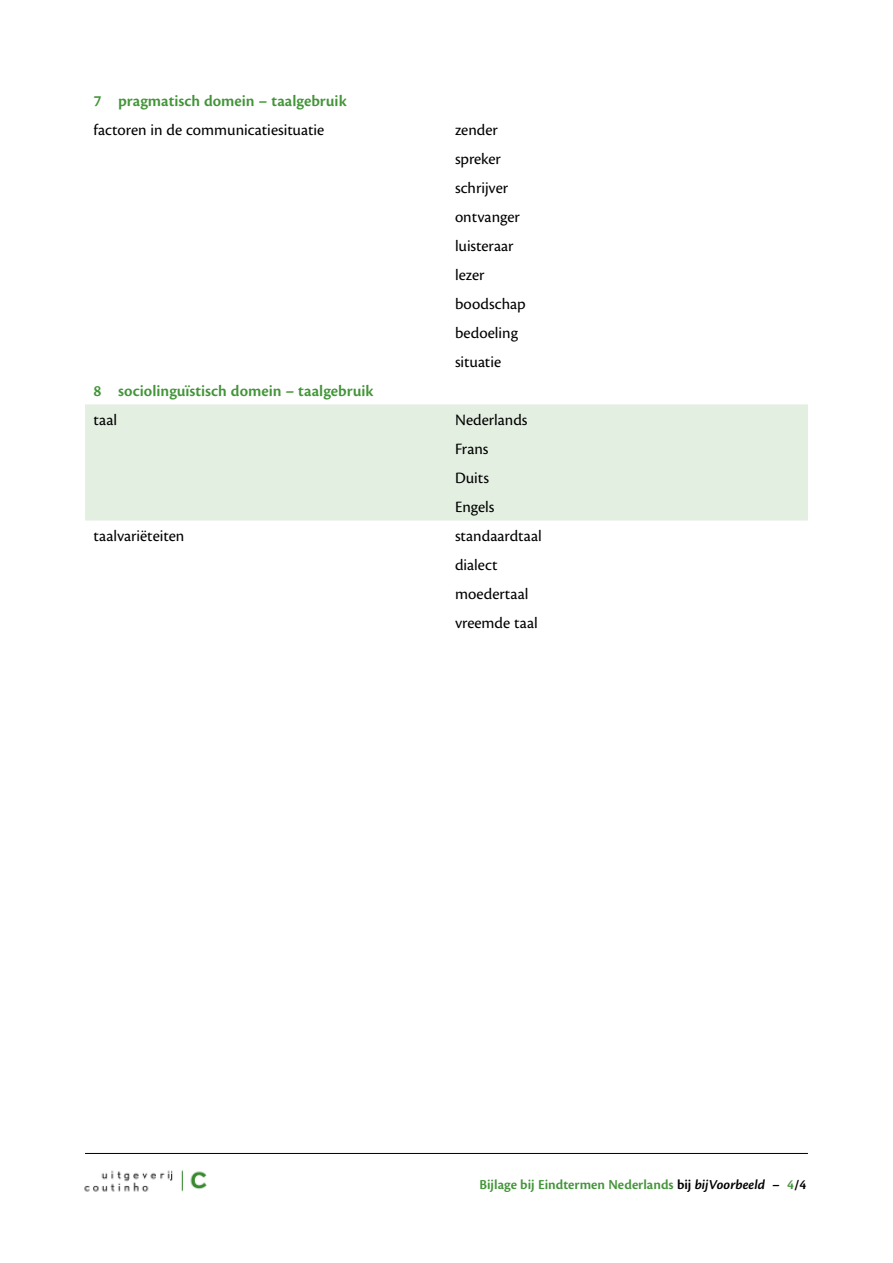
<style>
.page{position:relative;width:893px;height:1263px;background:#fff}
.page>*{position:absolute;margin:0;border:0;box-sizing:border-box;transform-origin:0 0}
.t1{font:16.5px/29px "Cronos Pro";color:#000}
.t2{font:600 16.5px "Cronos Pro";color:#439539}
.t3{font:600 14.25px "Cronos Pro";color:#439539}
.s1{color:#000}
.s2{font-style:italic;color:#000}
</style>
<div class="page">
<hr style="left:85px;top:1153px;width:723px;height:1px;background:#000">
<img style="left:84px;top:1170px;width:123px;height:22px">
<div style="left:85px;top:404px;width:723px;height:116px;background:#e3efe1"></div>
<p class="t2" style="left:94px;top:91px;width:254px">7 pragmatisch domein – taalgebruik</p>
<p class="t1" style="left:94px;top:115px;width:232px">factoren in de communicatiesituatie</p>
<p class="t1" style="left:455px;top:115px;width:72px">zender spreker schrijver ontvanger luisteraar lezer boodschap bedoeling situatie</p>
<p class="t2" style="left:94px;top:382px;width:281px">8 sociolinguïstisch domein – taalgebruik</p>
<p class="t1" style="left:94px;top:406px;width:25px">taal</p>
<p class="t1" style="left:455px;top:406px;width:74px">Nederlands<br>Frans<br>Duits<br>Engels</p>
<p class="t1" style="left:94px;top:522px;width:92px">taalvariëteiten</p>
<p class="t1" style="left:455px;top:522px;width:88px">standaardtaal dialect moedertaal vreemde taal</p>
<p class="t3" style="left:479px;top:1176px;width:329px">Bijlage bij Eindtermen Nederlands <span class="s1">bij</span> <span class="s2">bijVoorbeeld</span> <span class="s1">–</span> 4<span class="s1">/4</span></p>
</div>
